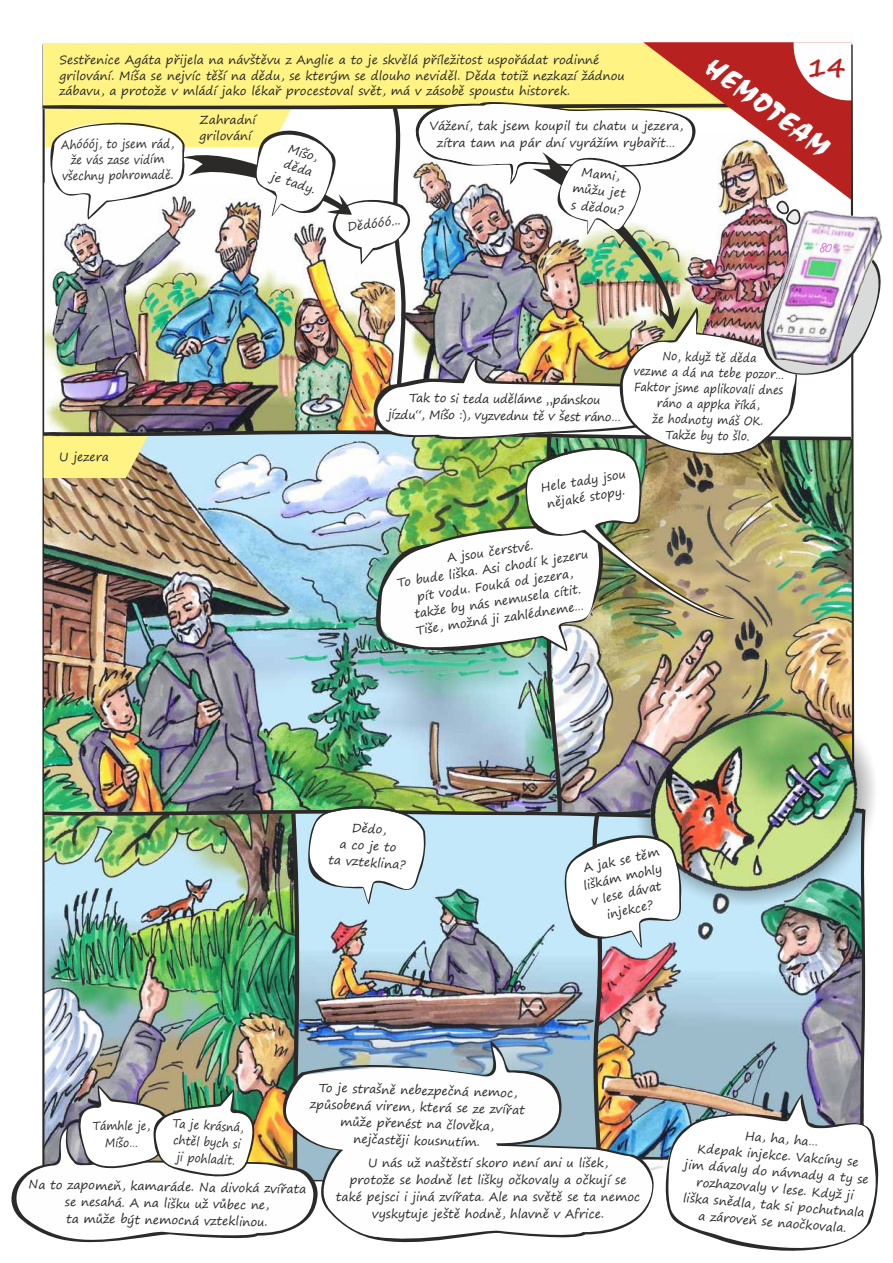
<style>
.page{position:relative;width:893px;height:1263px;background:#fff}
.page>*{position:absolute;margin:0;border:0;box-sizing:border-box;transform-origin:0 0}
.t1{font:30.15px "Choc DEE";color:#fefefe}
.t2{font:12px/16.8px "Segoe Print";color:#2b2a29;text-align:center}
.t3{font:12px/15.8px "Segoe Print";color:#2b2a29;text-align:center;scale:.9 1}
</style>
<div class="page">
<img style="left:11px;top:42px;width:871px;height:1209px">
<p class="t2" style="left:60px;top:53px;width:567px;line-height:15.8px;text-align:left">Sestřenice Agáta přijela na návštěvu z Anglie a to je skvělá příležitost uspořádat rodinné grilování. Míša se nejvíc těší na dědu, se kterým se dlouho neviděl. Děda totiž nezkazí žádnou zábavu, a protože v mládí jako lékař procestoval svět, má v zásobě spoustu historek.</p>
<p class="t2" style="left:200px;top:113px;width:58px;line-height:15.8px;text-align:left">Zahradní grilování</p>
<p class="t2" style="left:430px;top:118px;width:255px">Vážení, tak jsem koupil tu chatu u jezera, zítra tam na pár dní vyrážím rybařit…</p>
<p class="t3" style="left:61px;top:138px;width:127px;rotate:-1deg">Ahóóój, to jsem rád, že vás zase vidím všechny pohromadě.</p>
<p class="t2" style="left:284px;top:139px;width:47px;line-height:15.8px;rotate:18deg">Míšo, děda<br>je tady.</p>
<p class="t2" style="left:575px;top:164px;width:55px;rotate:6deg">Mami, můžu jet s dědou?</p>
<p class="t2" style="left:347px;top:219px;width:55px;rotate:-7deg">Dědóóó...</p>
<h1 class="t1" style="left:714px;top:55px;width:149px;rotate:36deg">HEMOTEAM</h1>
<p class="t2" style="left:59px;top:449px;width:51px">U jezera</p>
<p class="t2" style="left:388px;top:389px;width:235px;rotate:1deg">Tak to si teda uděláme „pánskou<br>jízdu“, Míšo :), vyzvednu tě v šest ráno…</p>
<p class="t3" style="left:634px;top:349px;width:169px;rotate:1deg">No, když tě děda<br>vezme a dá na tebe pozor…<br>Faktor jsme aplikovali dnes ráno a appka říká,<br>že hodnoty máš OK.<br>Takže by to šlo.</p>
<p class="t2" style="left:540px;top:480px;width:87px;rotate:-9deg">Hele tady jsou nějaké stopy.</p>
<p class="t2" style="left:394px;top:558px;width:195px;rotate:-8deg">A jsou čerstvé.<br>To bude liška. Asi chodí k jezeru pít vodu. Fouká od jezera,<br>takže by nás nemusela cítit.<br>Tiše, možná ji zahlédneme…</p>
<p class="t2" style="left:331px;top:819px;width:79px;rotate:4deg">Dědo,<br>a co je to<br>ta vzteklina?</p>
<p class="t2" style="left:578px;top:861px;width:83px;rotate:-12deg">A jak se těm liškám mohly v lese dávat injekce?</p>
<p class="t2" style="left:311px;top:1079px;width:216px;rotate:2deg">To je strašně nebezpečná nemoc, způsobená virem, která se ze zvířat může přenést na člověka,<br>nejčastěji kousnutím.</p>
<p class="t2" style="left:336px;top:1156px;width:306px">U nás už naštěstí skoro není ani u lišek,<br>protože se hodně let lišky očkovaly a očkují se také pejsci i jiná zvířata. Ale na světě se ta nemoc vyskytuje ještě hodně, hlavně v Africe.</p>
<p class="t3" style="left:93px;top:1119px;width:65px;line-height:16.6px;rotate:-1deg">Támhle je,<br>Míšo…</p>
<p class="t3" style="left:173px;top:1115px;width:81px;line-height:16.8px;rotate:4deg">Ta je krásná, chtěl bych si ji pohladit.</p>
<p class="t2" style="left:29px;top:1177px;width:279px;rotate:1deg">Na to zapomeň, kamaráde. Na divoká zvířata se nesahá. A na lišku už vůbec ne,<br>ta může být nemocná vzteklinou.</p>
<p class="t2" style="left:688px;top:1123px;width:186px;rotate:5deg">Ha, ha, ha…<br>Kdepak injekce. Vakcíny se<br>jim dávaly do návnady a ty se rozhazovaly v lese. Když ji liška snědla, tak si pochutnala a zároveň se naočkovala.</p>
</div>
